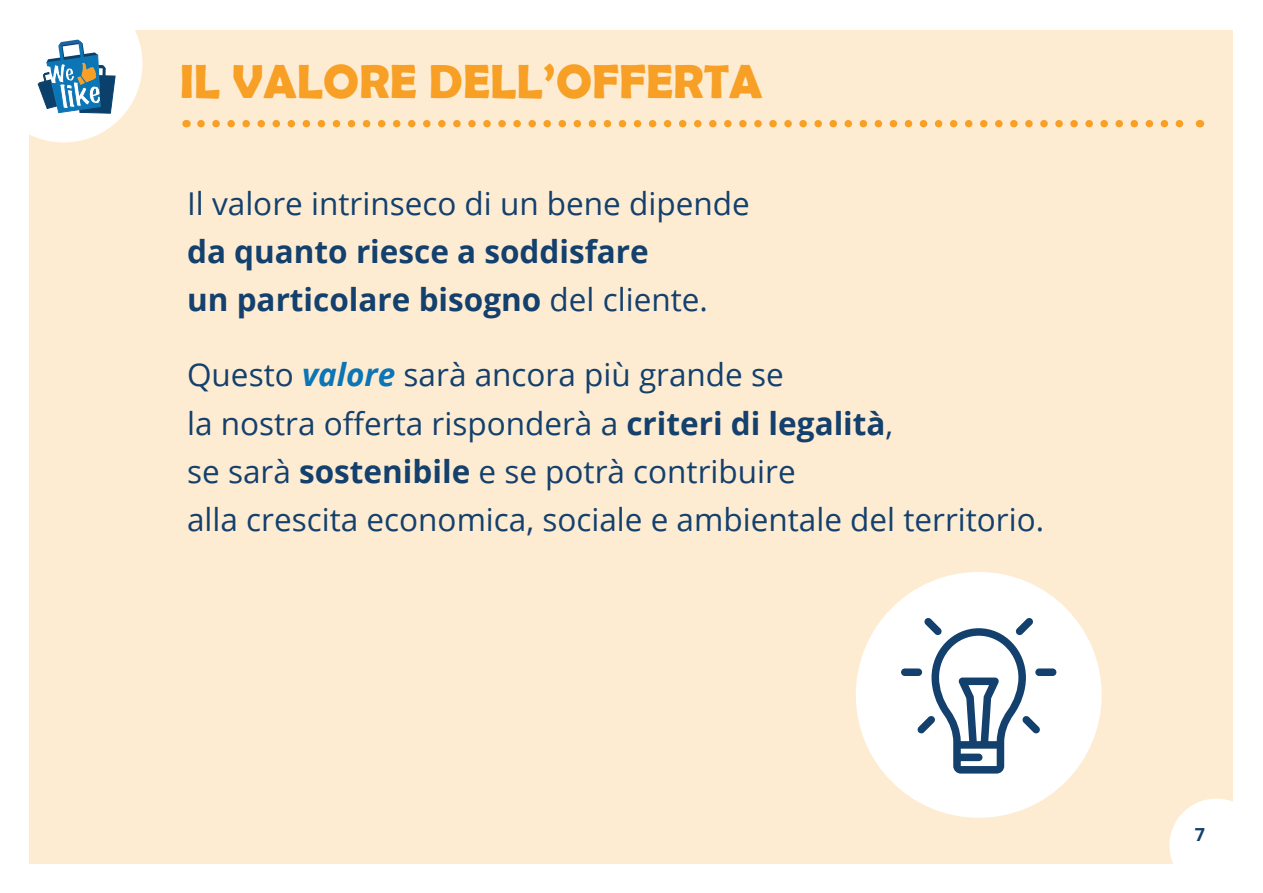
<style>
.page{position:relative;width:1263px;height:893px;background:#fff}
.page>*{position:absolute;margin:0;border:0;box-sizing:border-box;transform-origin:0 0}
.t1{font:700 48px "Berlin Sans FB Demi";color:#f7a025}
.t2{font:31.5px/48px "Open Sans";color:#13406d}
.t3{font:700 31.5px/48px "Open Sans";color:#13406d}
.t4{font:700 18px "Open Sans";color:#13406d}
.s1{font-weight:400}
.s2{font-weight:700;font-style:italic;color:#0b75b6}
.s3{font-weight:700}
</style>
<div class="page">
<div style="left:30px;top:30px;width:1203px;height:833px;background:#feecd2"></div>
<div style="left:1169px;top:799px;width:94px;height:93px;background:#fff;border-radius:50%"></div>
<svg style="left:29px;top:30px;width:113px;height:112px;background:#c5d5de"></svg>
<svg style="left:201px;top:120px;width:983px;height:7px"></svg>
<div style="left:856px;top:572px;width:246px;height:246px;background:#fff;border-radius:50%"></div>
<div style="left:901px;top:668px;width:21px;height:8px;background:#13406d;border-radius:4px"></div>
<div style="left:1035px;top:668px;width:21px;height:8px;background:#13406d;border-radius:4px"></div>
<svg style="left:917px;top:618px;width:123px;height:156px"></svg>
<h1 class="t1" style="left:180px;top:54px;width:584px">IL VALORE DELL’OFFERTA</h1>
<p class="t2" style="left:187px;top:179px;width:564px">Il valore intrinseco di un bene dipende</p>
<p class="t3" style="left:187px;top:227px;width:522px">da quanto riesce a soddisfare<br>un particolare bisogno <span class="s1">del cliente.</span></p>
<p class="t2" style="left:187px;top:350px;width:858px">Questo <span class="s2">valore</span> sarà ancora più grande se<br>la nostra offerta risponderà a <span class="s3">criteri di legalità</span>,<br>se sarà <span class="s3">sostenibile</span> e se potrà contribuire<br>alla crescita economica, sociale e ambientale del territorio.</p>
<p class="t4" style="left:1195px;top:822px;width:12px">7</p>
</div>
